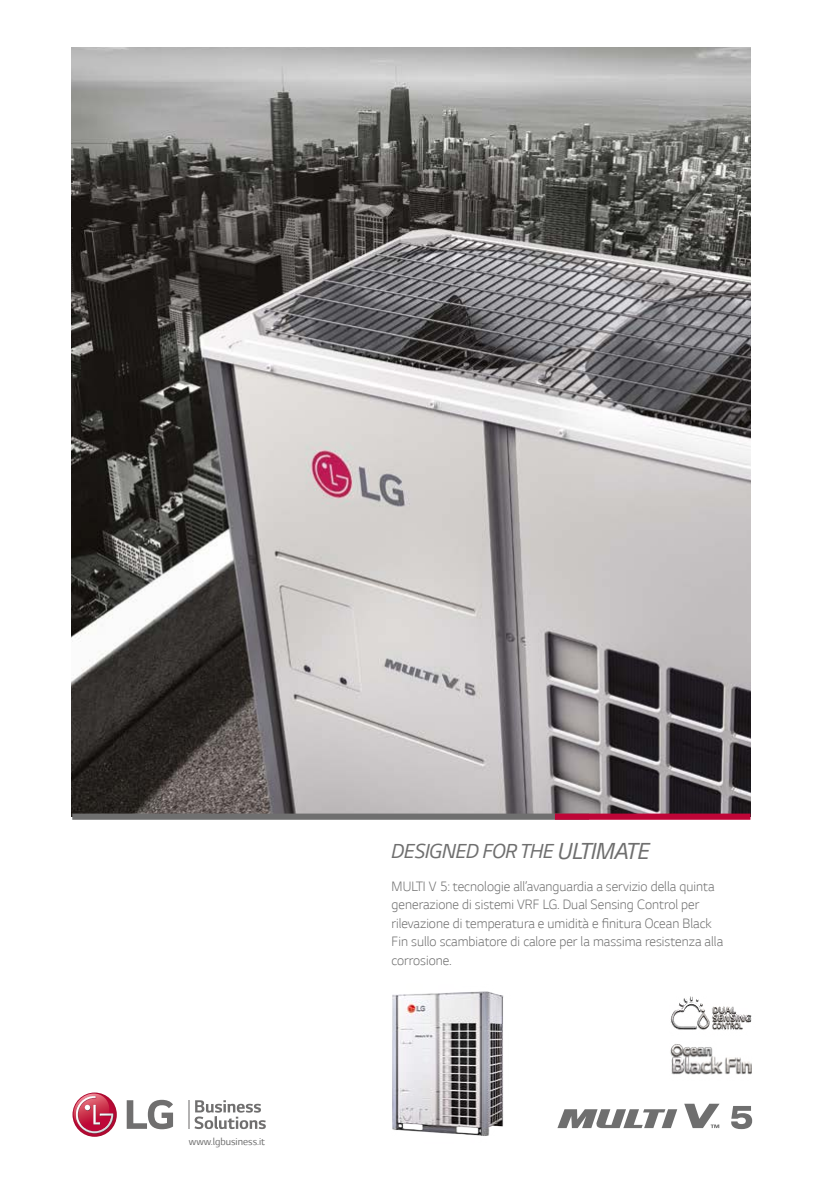
<style>
.page{position:relative;width:823px;height:1191px;background:#fff}
.page>*{position:absolute;margin:0;border:0;box-sizing:border-box;transform-origin:0 0}
.t1{font:italic 23px "LG Smart";letter-spacing:-.02em;color:#6f6f6f}
.t2{font:300 15.5px/18.5px "LG Smart";color:#6f6f6f}
.t3{font:11.6px "LG Smart";color:#6f6f6f}
.s1{font-size:26.3px}
</style>
<div class="page">
<img style="left:71px;top:48px;width:679px;height:768px">
<div style="left:72px;top:813px;width:516px;height:6px;background:#6f6f6f"></div>
<div style="left:554px;top:813px;width:196px;height:6px;background:#be0537"></div>
<svg style="left:194px;top:1100px;width:72px;height:29px"></svg>
<svg style="left:127px;top:1099px;width:46px;height:30px"></svg>
<svg style="left:72px;top:1092px;width:45px;height:44px"></svg>
<svg style="left:72px;top:1093px;width:42px;height:40px"></svg>
<hr style="left:188px;top:1100px;width:2px;height:28px;background:#b3b2b2">
<img style="left:392px;top:991px;width:112px;height:145px">
<svg style="left:731px;top:1106px;width:20px;height:23px"></svg>
<svg style="left:684px;top:1103px;width:35px;height:25px"></svg>
<svg style="left:557px;top:1109px;width:120px;height:19px"></svg>
<img style="left:670px;top:996px;width:82px;height:34px">
<img style="left:670px;top:1044px;width:81px;height:31px">
<p class="t3" style="left:189px;top:1135px;width:78px">www.lgbusiness.it</p>
<h1 class="t1" style="left:391px;top:838px;width:260px">DESIGNED FOR THE <span class="s1">ULTIMATE</span></h1>
<p class="t2" style="left:391px;top:876px;width:333px">MULTI V 5: tecnologie all’avanguardia a servizio della quinta generazione di sistemi VRF LG. Dual Sensing Control per rilevazione di temperatura e umidità e finitura Ocean Black Fin sullo scambiatore di calore per la massima resistenza alla corrosione.</p>
</div>
